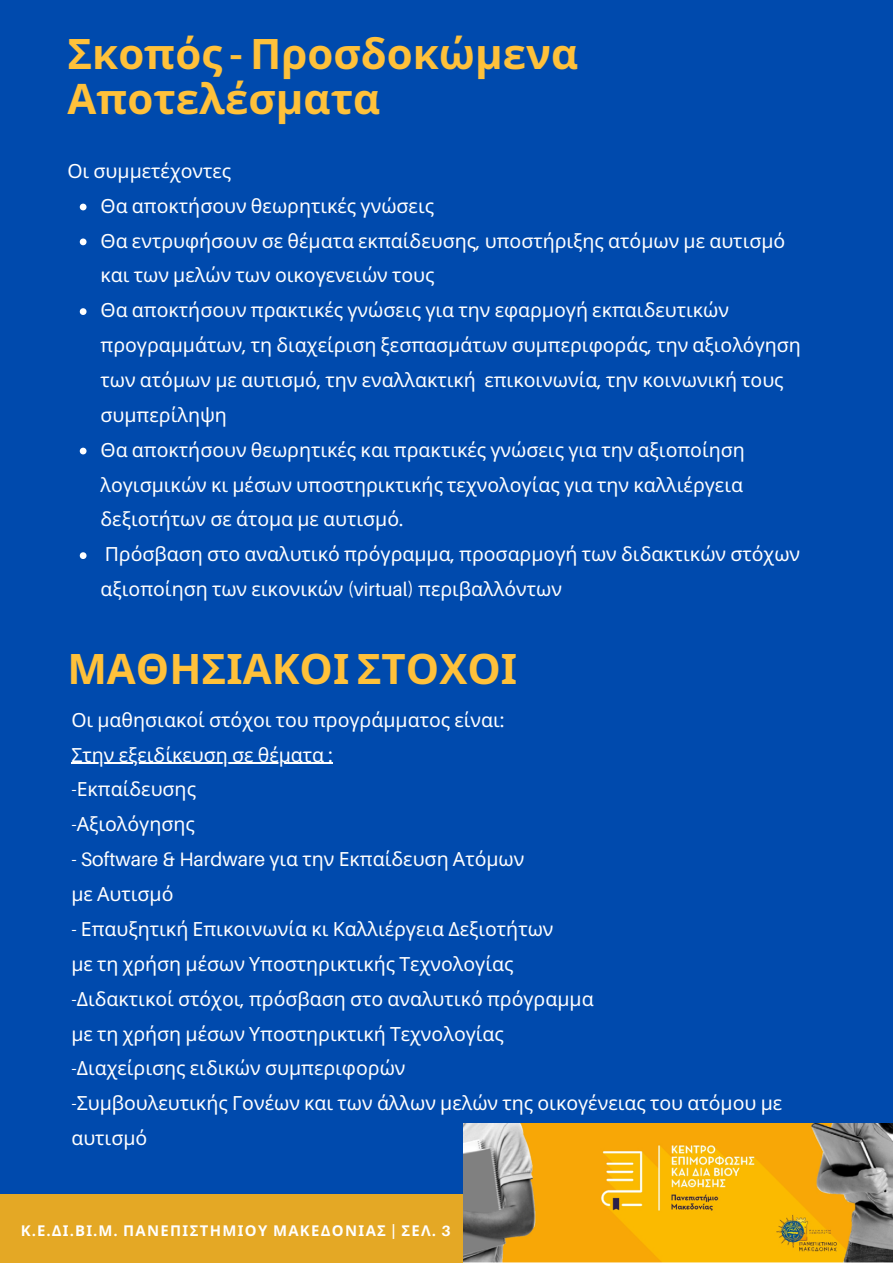
<style>
.page{position:relative;width:893px;height:1264px;background:#fff}
.page>*{position:absolute;margin:0;border:0;box-sizing:border-box;transform-origin:0 0}
.t1{font:700 42px/45px "Noto Sans";color:#ffc13a}
.t2{font:19.5px/34.8px "Noto Sans";color:#fff}
.t3{font:700 14.85px "Noto Sans";letter-spacing:.09em;color:#fff}
.s1{font-family:"Aileron";font-weight:900}
.s2{font-family:"Aileron"}
</style>
<div class="page">
<div style="left:0;top:0;width:892px;height:1262px;background:#004aad"></div>
<div style="left:0;top:1194px;width:524px;height:68px;background:#e4a825"></div>
<img style="left:463px;top:1123px;width:429px;height:138px">
<svg style="left:80px;top:204px;width:6px;height:6px"></svg>
<svg style="left:80px;top:238px;width:6px;height:7px"></svg>
<svg style="left:80px;top:308px;width:6px;height:7px"></svg>
<svg style="left:80px;top:447px;width:6px;height:7px"></svg>
<svg style="left:80px;top:552px;width:6px;height:7px"></svg>
<hr style="left:71px;top:762px;width:262px;height:1px;background:#fff">
<h1 class="t1" style="left:67px;top:30px;width:512px">Σκοπός <span class="s1">-</span> Προσδοκώμενα<br>Αποτελέσματα</h1>
<p class="t2" style="left:67px;top:153px;width:165px">Οι συμμετέχοντες</p>
<p class="t2" style="left:100px;top:188px;width:702px">Θα αποκτήσουν θεωρητικές γνώσεις<br>Θα εντρυφήσουν σε θέματα εκπαίδευσης<span class="s2">,</span> υποστήριξης ατόμων με αυτισμό και των μελών των οικογενειών τους<br>Θα αποκτήσουν πρακτικές γνώσεις για την εφαρμογή εκπαιδευτικών προγραμμάτων<span class="s2">,</span> τη διαχείριση ξεσπασμάτων συμπεριφοράς<span class="s2">,</span> την αξιολόγηση των ατόμων με αυτισμό<span class="s2">,</span> την εναλλακτική επικοινωνία<span class="s2">,</span> την κοινωνική τους συμπερίληψη<br>Θα αποκτήσουν θεωρητικές και πρακτικές γνώσεις για την αξιοποίηση λογισμικών κι μέσων υποστηρικτικής τεχνολογίας για την καλλιέργεια δεξιοτήτων σε άτομα με αυτισμό<span class="s2">.<br></span>Πρόσβαση στο αναλυτικό πρόγραμμα<span class="s2">,</span> προσαρμογή των διδακτικών στόχων αξιοποίηση των εικονικών <span class="s2">(virtual)</span> περιβαλλόντων</p>
<h1 class="t1" style="left:67px;top:644px;width:451px">ΜΑΘΗΣΙΑΚΟΙ ΣΤΟΧΟΙ</h1>
<p class="t2" style="left:71px;top:701px;width:434px">Οι μαθησιακοί στόχοι του προγράμματος είναι<span class="s2">:<br></span>Στην εξειδίκευση σε θέματα <span class="s2">:<br>-</span>Εκπαίδευσης<br><span class="s2">-</span>Αξιολόγησης</p>
<p class="t2" style="left:71px;top:841px;width:454px"><span class="s2">- Software &amp; Hardware</span> για την Εκπαίδευση Ατόμων με Αυτισμό</p>
<p class="t2" style="left:71px;top:911px;width:712px"><span class="s2">-</span> Επαυξητική Επικοινωνία κι Καλλιέργεια Δεξιοτήτων<br>με τη χρήση μέσων Υποστηρικτικής Τεχνολογίας<br><span class="s2">-</span>Διδακτικοί στόχοι<span class="s2">,</span> πρόσβαση στο αναλυτικό πρόγραμμα<br>με τη χρήση μέσων Υποστηρικτική Τεχνολογίας<br><span class="s2">-</span>Διαχείρισης ειδικών συμπεριφορών<br><span class="s2">-</span>Συμβουλευτικής Γονέων και των άλλων μελών της οικογένειας του ατόμου με αυτισμό</p>
<p class="t3" style="left:21px;top:1219px;width:431px">Κ<span class="s2">.</span>Ε<span class="s2">.</span>ΔΙ<span class="s2">.</span>ΒΙ<span class="s2">.</span>Μ<span class="s2">.</span> ΠΑΝΕΠΙΣΤΗΜΙΟΥ ΜΑΚΕΔΟΝΙΑΣ <span class="s2">|</span> ΣΕΛ<span class="s2">. 3</span></p>
</div>
